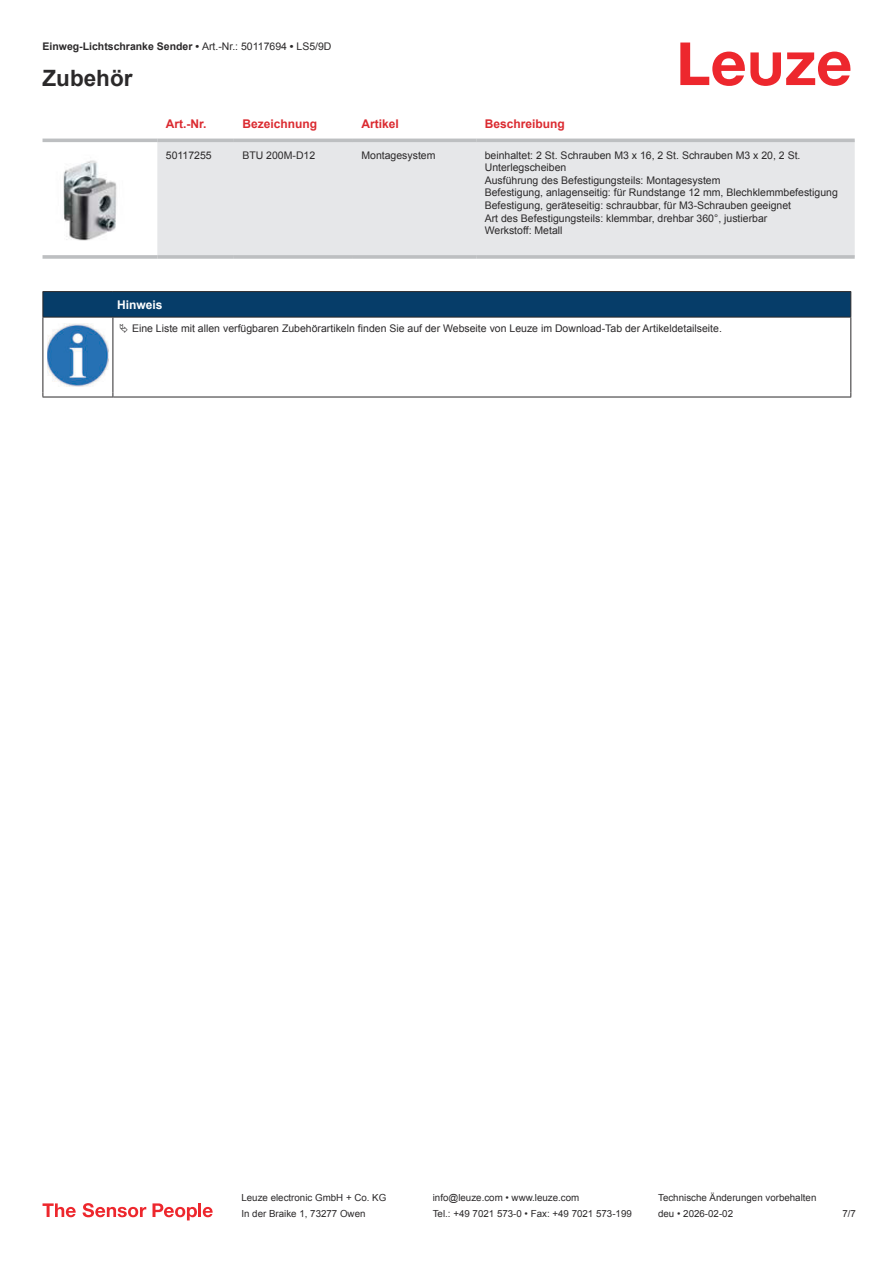
<style>
.page{position:relative;width:893px;height:1263px;background:#fff}
.page>*{position:absolute;margin:0;border:0;box-sizing:border-box;transform-origin:0 0}
.t1{font:700 22.5px "Arial";color:#2b292a}
.t2{font:700 12px "Arial";color:#db2a30}
.t3{font:700 12px "Arial";color:#fff}
.t4{font:10.5px/12.6px "Arial";color:#2b292a}
.t5{font:700 10.5px "Arial";color:#2b292a}
.t6{font:9.75px "Arial";color:#2b292a}
.s1{font-weight:400}
</style>
<div class="page">
<svg style="left:680px;top:43px;width:170px;height:43px"></svg>
<svg style="left:43px;top:138px;width:812px;height:1px"></svg>
<div style="left:157px;top:142px;width:698px;height:113px;background:#e6e7e9"></div>
<hr style="left:43px;top:139px;width:114px;height:3px;background:#bdbfc1">
<hr style="left:157px;top:139px;width:77px;height:3px;background:#bdbfc1">
<hr style="left:234px;top:139px;width:119px;height:3px;background:#bdbfc1">
<hr style="left:353px;top:139px;width:123px;height:3px;background:#bdbfc1">
<hr style="left:476px;top:139px;width:379px;height:3px;background:#bdbfc1">
<svg style="left:43px;top:255px;width:114px;height:4px"></svg>
<hr style="left:157px;top:255px;width:77px;height:4px;background:#bdbfc1">
<svg style="left:234px;top:255px;width:119px;height:4px"></svg>
<svg style="left:353px;top:255px;width:123px;height:4px"></svg>
<hr style="left:476px;top:255px;width:379px;height:4px;background:#bdbfc1">
<img style="left:63px;top:160px;width:54px;height:81px">
<svg style="left:44px;top:318px;width:806px;height:79px"></svg>
<hr style="left:43px;top:291px;width:70px;height:1px;background:#2b292a">
<hr style="left:43px;top:317px;width:70px;height:1px;background:#2b292a">
<hr style="left:113px;top:291px;width:738px;height:1px;background:#2b292a">
<div style="left:43px;top:292px;width:808px;height:25px;background:#063d69"></div>
<hr style="left:113px;top:317px;width:738px;height:1px;background:#2b292a">
<hr style="left:43px;top:317px;width:1px;height:75px;background:#2b292a">
<hr style="left:113px;top:317px;width:1px;height:75px;background:#2b292a">
<hr style="left:850px;top:317px;width:1px;height:75px;background:#2b292a">
<hr style="left:43px;top:397px;width:70px;height:1px;background:#2b292a">
<hr style="left:113px;top:397px;width:738px;height:1px;background:#2b292a">
<img style="left:47px;top:323px;width:61px;height:63px">
<div style="left:115px;top:318px;width:734px;height:20px;background:#fff"></div>
<svg style="left:43px;top:1203px;width:33px;height:14px"></svg>
<svg style="left:83px;top:1203px;width:63px;height:14px"></svg>
<svg style="left:153px;top:1203px;width:44px;height:17px"></svg>
<hr style="left:198px;top:1203px;width:3px;height:14px;background:#ed272d">
<svg style="left:203px;top:1207px;width:10px;height:10px"></svg>
<p class="t5" style="left:43px;top:43px;width:291px">Einweg-Lichtschranke Sender • <span class="s1">Art.-Nr.: 50117694</span> • <span class="s1">LS5/9D</span></p>
<h1 class="t1" style="left:43px;top:70px;width:92px">Zubehör</h1>
<p class="t2" style="left:166px;top:119px;width:42px">Art.-Nr.</p>
<p class="t2" style="left:242px;top:119px;width:76px">Bezeichnung</p>
<p class="t2" style="left:361px;top:119px;width:39px">Artikel</p>
<p class="t2" style="left:485px;top:119px;width:82px">Beschreibung</p>
<p class="t4" style="left:166px;top:150px;width:47px">50117255</p>
<p class="t4" style="left:242px;top:150px;width:74px">BTU 200M-D12</p>
<p class="t4" style="left:361px;top:150px;width:76px">Montagesystem</p>
<p class="t4" style="left:485px;top:150px;width:355px">beinhaltet: 2 St. Schrauben M3 x 16, 2 St. Schrauben M3 x 20, 2 St.<br>Unterlegscheiben<br>Ausführung des Befestigungsteils: Montagesystem<br>Befestigung, anlagenseitig: für Rundstange 12 mm, Blechklemmbefestigung Befestigung, geräteseitig: schraubbar, für M3-Schrauben geeignet<br>Art des Befestigungsteils: klemmbar, drehbar 360°, justierbar<br>Werkstoff: Metall</p>
<p class="t3" style="left:117px;top:300px;width:47px">Hinweis</p>
<p class="t4" style="left:132px;top:323px;width:591px">Eine Liste mit allen verfügbaren Zubehörartikeln finden Sie auf der Webseite von Leuze im Download-Tab der Artikeldetailseite.</p>
<p class="t6" style="left:241px;top:1194px;width:146px">Leuze electronic GmbH + Co. KG</p>
<p class="t6" style="left:433px;top:1194px;width:148px">info@leuze.com • www.leuze.com</p>
<p class="t6" style="left:658px;top:1194px;width:160px">Technische Änderungen vorbehalten</p>
<p class="t6" style="left:241px;top:1210px;width:126px">In der Braike 1, 73277 Owen</p>
<p class="t6" style="left:433px;top:1210px;width:201px">Tel.: +49 7021 573-0 • Fax: +49 7021 573-199</p>
<p class="t6" style="left:658px;top:1210px;width:76px">deu • 2026-02-02</p>
<p class="t6" style="left:842px;top:1210px;width:15px">7 /7</p>
</div>
